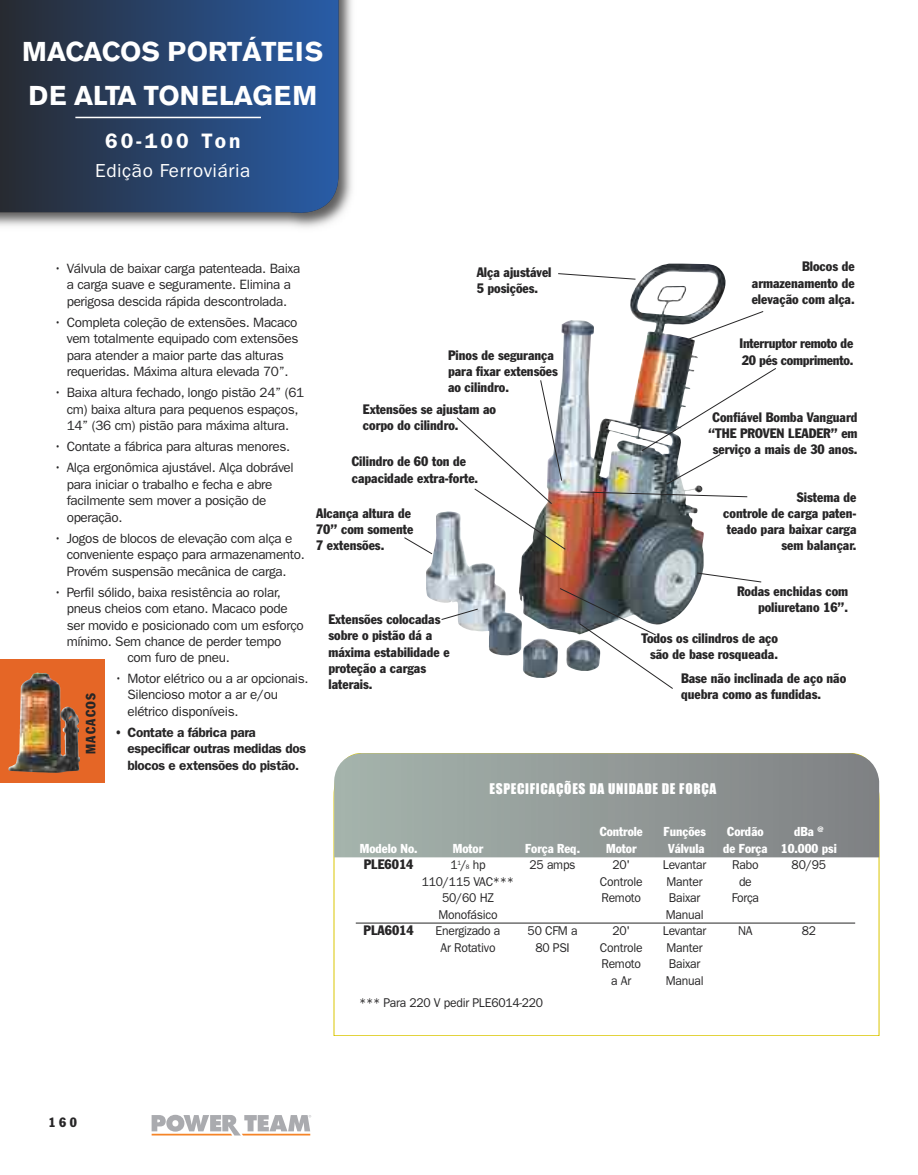
<style>
.page{position:relative;width:918px;height:1175px;background:#fff}
.page>*{position:absolute;margin:0;border:0;box-sizing:border-box;transform-origin:0 0}
.t1{font:700 27px/43.5px "Akzidenz Grotesk BE";color:#fff}
.t2{font:600 21px "Franklin Gothic";letter-spacing:.15em;color:#fff}
.t3{font:18.9px "Franklin Gothic";letter-spacing:.03em;color:#fff}
.t4{font:13.5px/16.5px "Franklin Gothic";letter-spacing:-.025em;color:#272627;scale:.9 1}
.t5{font:condensed 13.5px/16.2px "Franklin Gothic";color:#272627}
.t6{font:600 13.5px/16.5px "Franklin Gothic";letter-spacing:-.025em;color:#272627;scale:.9 1}
.t7{font:13.5px "Impact";letter-spacing:.05em;color:#fff}
.t8{font:13.5px "Franklin Gothic";letter-spacing:-.025em;color:#272627}
.t9{font:condensed 13.35px "Franklin Gothic";letter-spacing:.09em;color:#272627}
.t10{font:12.75px "Franklin Gothic";letter-spacing:-.02em;color:#272627;scale:.95 1}
.t11{font:condensed 12.75px "Franklin Gothic";color:#fff}
.s1{font-size:6.3px}
</style>
<div class="page">
<div style="left:0;top:659px;width:105px;height:123px;background:#e56626"></div>
<img style="left:0;top:0;width:352px;height:228px">
<svg style="left:0;top:0;width:339px;height:221px;background:#2c466d"></svg>
<hr style="left:75px;top:117px;width:186px;height:1px;background:#fff">
<img style="left:8px;top:672px;width:72px;height:101px">
<svg style="left:152px;top:1114px;width:159px;height:21px"></svg>
<svg style="left:334px;top:857px;width:545px;height:178px"></svg>
<svg style="left:334px;top:753px;width:545px;height:104px;background:#939b98"></svg>
<hr style="left:356px;top:922px;width:499px;height:1px;background:#272627">
<img style="left:426px;top:421px;width:247px;height:257px">
<svg style="left:558px;top:273px;width:78px;height:7px"></svg>
<svg style="left:687px;top:310px;width:77px;height:30px"></svg>
<svg style="left:580px;top:491px;width:168px;height:6px"></svg>
<svg style="left:641px;top:367px;width:135px;height:118px"></svg>
<svg style="left:697px;top:572px;width:65px;height:11px"></svg>
<svg style="left:559px;top:587px;width:115px;height:102px"></svg>
<svg style="left:404px;top:536px;width:29px;height:19px"></svg>
<svg style="left:441px;top:608px;width:38px;height:12px"></svg>
<svg style="left:456px;top:379px;width:110px;height:171px"></svg>
<h1 class="t1" style="left:22px;top:32px;width:303px">MACACOS PORTÁTEIS<br>DE ALTA TONELAGEM</h1>
<h2 class="t2" style="left:105px;top:134px;width:137px">60-100 Ton</h2>
<h3 class="t3" style="left:95px;top:164px;width:157px">Edição Ferroviária</h3>
<p class="t4" style="left:54px;top:261px;width:275px;text-align:center">• Válvula de baixar carga patenteada. Baixa a carga suave e seguramente. Elimina a perigosa descida rápida descontrolada.</p>
<p class="t4" style="left:67px;top:315px;width:259px;text-indent:-13px">• Completa coleção de extensões. Macaco vem totalmente equipado com extensões para atender a maior parte das alturas requeridas. Máxima altura elevada 70”.</p>
<p class="t4" style="left:54px;top:385px;width:280px;text-align:center">• Baixa altura fechado, longo pistão 24” (61 cm) baixa altura para pequenos espaços,<br>14” (36 cm) pistão para máxima altura.</p>
<p class="t4" style="left:54px;top:439px;width:264px">• Contate a fábrica para alturas menores.</p>
<p class="t4" style="left:67px;top:460px;width:254px;text-indent:-13px">• Alça ergonômica ajustável. Alça dobrável para iniciar o trabalho e fecha e abre facilmente sem mover a posição de operação.</p>
<p class="t4" style="left:67px;top:531px;width:266px;text-indent:-13px">• Jogos de blocos de elevação com alça e conveniente espaço para armazenamento.<br>Provém suspensão mecânica de carga.</p>
<p class="t4" style="left:67px;top:585px;width:265px;text-indent:-13px">• Perfil sólido, baixa resistência ao rolar, pneus cheios com etano. Macaco pode ser movido e posicionado com um esforço mínimo. Sem chance de perder tempo</p>
<p class="t9" style="left:86px;top:753px;width:62px;rotate:-90deg">MACACOS</p>
<p class="t8" style="left:127px;top:652px;width:104px">com furo de pneu.</p>
<p class="t4" style="left:127px;top:671px;width:203px;text-indent:-13px">• Motor elétrico ou a ar opcionais.<br>Silencioso motor a ar e/ou elétrico disponíveis.</p>
<p class="t6" style="left:127px;top:725px;width:200px;text-indent:-13px">• Contate a fábrica para especificar outras medidas dos blocos e extensões do pistão.</p>
<p class="t5" style="left:477px;top:265px;width:76px">Alça ajustável<br>5 posições.</p>
<p class="t5" style="left:752px;top:259px;width:105px;text-align:justify;text-indent:50px">Blocos de armazenamento de elevação com alça.</p>
<p class="t5" style="left:739px;top:336px;width:115px">Interruptor remoto de<br>20 pés comprimento.</p>
<p class="t5" style="left:448px;top:348px;width:111px">Pinos de segurança para fixar extensões ao cilindro.</p>
<p class="t5" style="left:363px;top:402px;width:135px">Extensões se ajustam ao corpo do cilindro.</p>
<p class="t5" style="left:352px;top:454px;width:128px">Cilindro de 60 ton de capacidade extra-forte.</p>
<p class="t5" style="left:316px;top:506px;width:99px">Alcança altura de<br>70” com somente<br>7 extensões.</p>
<p class="t5" style="left:328px;top:612px;width:123px">Extensões colocadas sobre o pistão dá a máxima estabilidade e proteção a cargas laterais.</p>
<p class="t5" style="left:708px;top:409px;width:151px;text-align:center">Confiável Bomba Vanguard “THE PROVEN LEADER” em serviço a mais de 30 anos.</p>
<p class="t5" style="left:723px;top:489px;width:135px;text-align:right">Sistema de<br>controle de carga paten&shy;teado para baixar carga sem balançar.</p>
<p class="t5" style="left:737px;top:584px;width:113px;text-align:right">Rodas enchidas com poliuretano 16”.</p>
<p class="t5" style="left:642px;top:630px;width:138px;text-align:right">Todos os cilindros de aço são de base rosqueada.</p>
<p class="t5" style="left:681px;top:671px;width:167px">Base não inclinada de aço não quebra como as fundidas.</p>
<p class="t7" style="left:489px;top:780px;width:228px">ESPECIFICAÇÕES DA UNIDADE DE FORÇA</p>
<p class="t11" style="left:600px;top:827px;width:45px">Controle</p>
<p class="t11" style="left:664px;top:827px;width:44px">Funções</p>
<p class="t11" style="left:727px;top:827px;width:38px">Cordão</p>
<p class="t11" style="left:794px;top:827px;width:31px">dBa <sup>@</sup></p>
<p class="t11" style="left:360px;top:843px;width:59px">Modelo No.</p>
<p class="t11" style="left:453px;top:843px;width:32px">Motor</p>
<p class="t11" style="left:525px;top:843px;width:56px">Força Req.</p>
<p class="t11" style="left:606px;top:843px;width:32px">Motor</p>
<p class="t11" style="left:668px;top:843px;width:38px">Válvula</p>
<p class="t11" style="left:723px;top:843px;width:115px">de Força 10.000 psi</p>
<p class="t5" style="left:364px;top:857px;width:51px">PLE6014</p>
<p class="t10" style="left:451px;top:860px;width:38px">1<sup>1</sup>/<span class="s1">8</span> hp</p>
<p class="t10" style="left:530px;top:860px;width:50px">25 amps</p>
<p class="t10" style="left:612px;top:860px;width:20px">20'</p>
<p class="t10" style="left:663px;top:860px;width:47px">Levantar</p>
<p class="t10" style="left:732px;top:860px;width:29px">Rabo</p>
<p class="t10" style="left:792px;top:860px;width:38px">80/95</p>
<p class="t10" style="left:422px;top:876px;width:99px">110/115 VAC***</p>
<p class="t10" style="left:600px;top:876px;width:46px">Controle</p>
<p class="t10" style="left:667px;top:876px;width:39px">Manter</p>
<p class="t10" style="left:739px;top:876px;width:15px">de</p>
<p class="t10" style="left:442px;top:893px;width:56px">50/60 HZ</p>
<p class="t10" style="left:601px;top:893px;width:43px">Remoto</p>
<p class="t10" style="left:669px;top:893px;width:35px">Baixar</p>
<p class="t10" style="left:732px;top:893px;width:30px">Força</p>
<p class="t10" style="left:439px;top:909px;width:64px">Monofásico</p>
<p class="t10" style="left:666px;top:909px;width:41px">Manual</p>
<p class="t5" style="left:364px;top:923px;width:52px">PLA6014</p>
<p class="t10" style="left:436px;top:926px;width:70px">Energizado a</p>
<p class="t10" style="left:528px;top:926px;width:54px">50 CFM a</p>
<p class="t10" style="left:612px;top:926px;width:20px">20'</p>
<p class="t10" style="left:663px;top:926px;width:47px">Levantar</p>
<p class="t10" style="left:738px;top:926px;width:17px">NA</p>
<p class="t10" style="left:802px;top:926px;width:17px">82</p>
<p class="t10" style="left:441px;top:942px;width:59px">Ar Rotativo</p>
<p class="t10" style="left:535px;top:942px;width:38px">80 PSI</p>
<p class="t10" style="left:600px;top:942px;width:46px">Controle</p>
<p class="t10" style="left:667px;top:942px;width:39px">Manter</p>
<p class="t10" style="left:601px;top:959px;width:43px">Remoto</p>
<p class="t10" style="left:669px;top:959px;width:35px">Baixar</p>
<p class="t10" style="left:611px;top:975px;width:23px">a Ar</p>
<p class="t10" style="left:666px;top:975px;width:41px">Manual</p>
<p class="t10" style="left:359px;top:998px;width:195px">*** Para 220 V pedir PLE6014-220</p>
<p class="t9" style="left:48px;top:1117px;width:30px">160</p>
</div>
